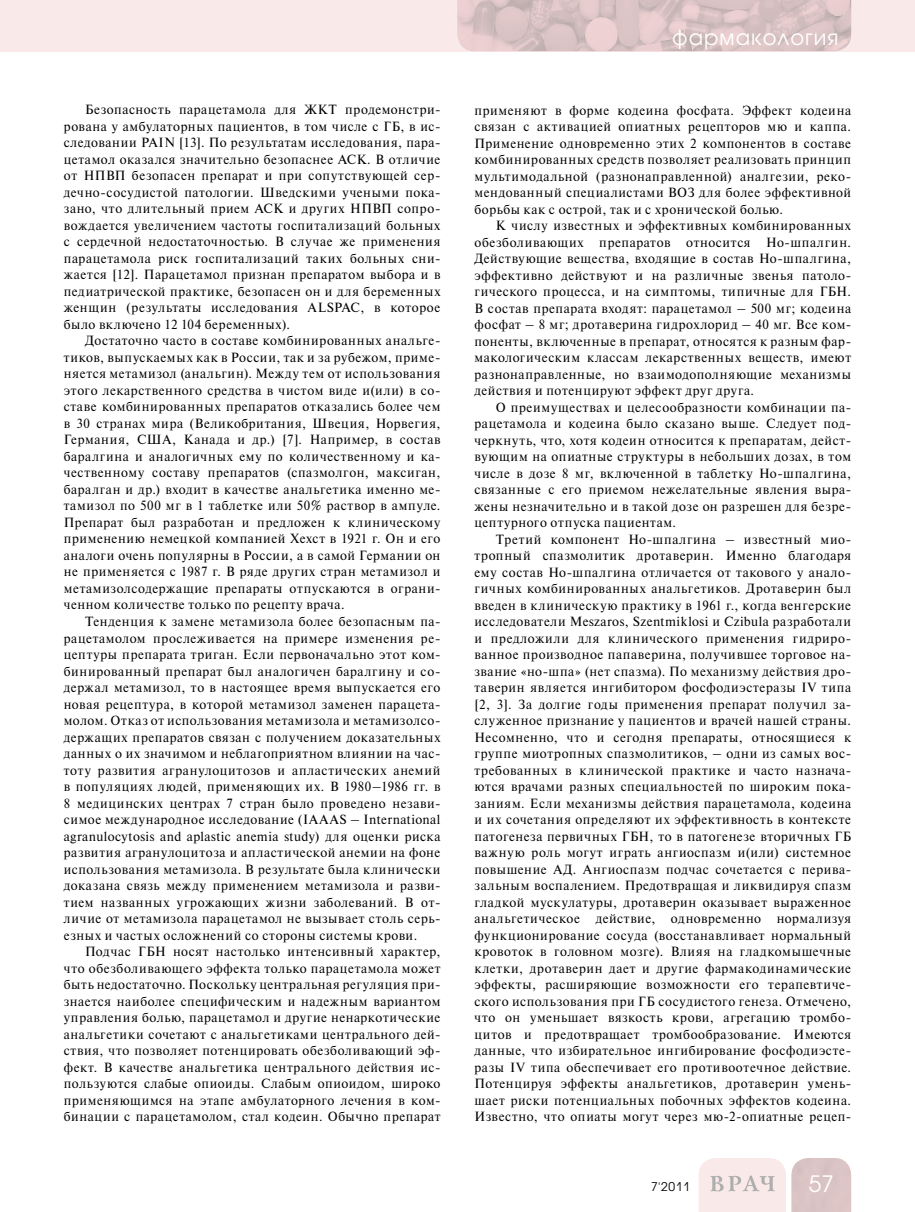
<style>
.page{position:relative;width:915px;height:1212px;background:#fff}
.page>*{position:absolute;margin:0;border:0;box-sizing:border-box;transform-origin:0 0}
.t1{font:22.5px "Avant Garde Gothic C";color:#fff}
.t2{font:21px "Avant Garde Gothic C";letter-spacing:.05em;color:#fff}
.t3{font:13.35px/16.5px "Newton C";letter-spacing:.05em;color:#000;text-align:justify}
.t4{font:12px "Avant Garde Gothic C";color:#000}
</style>
<div class="page">
<div style="left:0;top:0;width:914px;height:51px;background:#f9e9e8"></div>
<img style="left:457px;top:0;width:393px;height:51px">
<div style="left:791px;top:1158px;width:59px;height:54px;background:#dbc4c5"></div>
<svg style="left:699px;top:1158px;width:86px;height:54px;background:#f3e4e4"></svg>
<p class="t3" style="left:64px;top:102px;width:378px;text-indent:21px">Безопасность парацетамола для ЖКТ продемонстри&shy;рована у амбулаторных пациентов, в том числе с ГБ, в ис&shy;следовании PAIN [13]. По результатам исследования, пара&shy;цетамол оказался значительно безопаснее АСК. В отличие от НПВП безопасен препарат и при сопутствующей сер&shy;дечно-сосудистой патологии. Шведскими учеными пока&shy;зано, что длительный прием АСК и других НПВП сопро&shy;вождается увеличением частоты госпитализаций больных с сердечной недостаточностью. В случае же применения парацетамола риск госпитализаций таких больных сни&shy;жается [12]. Парацетамол признан препаратом выбора и в педиатрической практике, безопасен он и для беременных женщин (результаты исследования ALSPAC, в которое было включено 12 104 беременных).</p>
<p class="t3" style="left:64px;top:333px;width:378px;text-indent:21px">Достаточно часто в составе комбинированных анальге&shy;тиков, выпускаемых как в России, так и за рубежом, приме&shy;няется метамизол (анальгин). Между тем от использования этого лекарственного средства в чистом виде и(или) в со&shy;ставе комбинированных препаратов отказались более чем в 30 странах мира (Великобритания, Швеция, Норвегия, Германия, США, Канада и др.) [7]. Например, в состав баралгина и аналогичных ему по количественному и ка&shy;чественному составу препаратов (спазмолгон, максиган, баралган и др.) входит в качестве анальгетика именно ме&shy;тамизол по 500 мг в 1 таблетке или 50% раствор в ампуле.<br>Препарат был разработан и предложен к клиническому применению немецкой компанией Хехст в 1921 г. Он и его аналоги очень популярны в России, а в самой Германии он не применяется с 1987 г. В ряде других стран метамизол и метамизолсодержащие препараты отпускаются в ограни&shy;ченном количестве только по рецепту врача.</p>
<p class="t3" style="left:64px;top:613px;width:378px;text-indent:21px">Тенденция к замене метамизола более безопасным па&shy;рацетамолом прослеживается на примере изменения ре&shy;цептуры препарата триган. Если первоначально этот ком&shy;бинированный препарат был аналогичен баралгину и со&shy;держал метамизол, то в настоящее время выпускается его новая рецептура, в которой метамизол заменен парацета&shy;молом. Отказ от использования метамизола и метамизолсо&shy;держащих препаратов связан с получением доказательных данных о их значимом и неблагоприятном влиянии на час&shy;тоту развития агранулоцитозов и апластических анемий в популяциях людей, применяющих их. В 1980–1986 гг. в 8 медицинских центрах 7 стран было проведено незави&shy;симое международное исследование (IAAAS – International agranulocytosis and aplastic anemia study) для оценки риска развития агранулоцитоза и апластической анемии на фоне использования метамизола. В результате была клинически доказана связь между применением метамизола и разви&shy;тием названных угрожающих жизни заболеваний. В от&shy;личие от метамизола парацетамол не вызывает столь серь&shy;езных и частых осложнений со стороны системы крови.</p>
<p class="t3" style="left:64px;top:943px;width:378px;text-indent:21px">Подчас ГБН носят настолько интенсивный характер, что обезболивающего эффекта только парацетамола может быть недостаточно. Поскольку центральная регуляция при&shy;знается наиболее специфическим и надежным вариантом управления болью, парацетамол и другие ненаркотические анальгетики сочетают с анальгетиками центрального дей&shy;ствия, что позволяет потенцировать обезболивающий эф&shy;фект. В качестве анальгетика центрального действия ис&shy;пользуются слабые опиоиды. Слабым опиоидом, широко применяющимся на этапе амбулаторного лечения в ком&shy;бинации с парацетамолом, стал кодеин. Обычно препарат</p>
<h2 class="t2" style="left:672px;top:25px;width:168px">фармакология</h2>
<p class="t3" style="left:474px;top:102px;width:378px">применяют в форме кодеина фосфата. Эффект кодеина связан с активацией опиатных рецепторов мю и каппа.<br>Применение одновременно этих 2 компонентов в составе комбинированных средств позволяет реализовать принцип мультимодальной (разнонаправленной) аналгезии, реко&shy;мендованный специалистами ВОЗ для более эффективной борьбы как с острой, так и с хронической болью.</p>
<p class="t3" style="left:474px;top:217px;width:378px;text-indent:21px">К числу известных и эффективных комбинированных обезболивающих препаратов относится Но-шпалгин.<br>Действующие вещества, входящие в состав Но-шпалгина, эффективно действуют и на различные звенья патоло&shy;гического процесса, и на симптомы, типичные для ГБН.<br>В состав препарата входят: парацетамол – 500 мг; кодеина фосфат – 8 мг; дротаверина гидрохлорид – 40 мг. Все ком&shy;поненты, включенные в препарат, относятся к разным фар&shy;макологическим классам лекарственных веществ, имеют разнонаправленные, но взаимодополняющие механизмы действия и потенцируют эффект друг друга.</p>
<p class="t3" style="left:474px;top:399px;width:378px;text-indent:21px">О преимуществах и целесообразности комбинации па&shy;рацетамола и кодеина было сказано выше. Следует под&shy;черкнуть, что, хотя кодеин относится к препаратам, дейст&shy;вующим на опиатные структуры в небольших дозах, в том числе в дозе 8 мг, включенной в таблетку Но-шпалгина, связанные с его приемом нежелательные явления выра&shy;жены незначительно и в такой дозе он разрешен для безре&shy;цептурного отпуска пациентам.</p>
<p class="t3" style="left:474px;top:531px;width:378px;text-align:left;text-indent:21px">Третий компонент Но-шпалгина – известный мио&shy;тропный спазмолитик дротаверин. Именно благодаря ему состав Но-шпалгина отличается от такового у анало&shy;гичных комбинированных анальгетиков. Дротаверин был введен в клиническую практику в 1961 г., когда венгерские исследователи Meszaros, Szentmiklosi и Czibula разработали и предложили для клинического применения гидриро&shy;ванное производное папаверина, получившее торговое на&shy;звание «но-шпа» (нет спазма). По механизму действия дро&shy;таверин является ингибитором фосфодиэстеразы IV типа [2, 3]. За долгие годы применения препарат получил за&shy;служенное признание у пациентов и врачей нашей страны.<br>Несомненно, что и сегодня препараты, относящиеся к группе миотропных спазмолитиков, – одни из самых вос&shy;требованных в клинической практике и часто назнача&shy;ются врачами разных специальностей по широким пока&shy;заниям. Если механизмы действия парацетамола, кодеина и их сочетания определяют их эффективность в контексте патогенеза первичных ГБН, то в патогенезе вторичных ГБ важную роль могут играть ангиоспазм и(или) системное повышение АД. Ангиоспазм подчас сочетается с перива&shy;зальным воспалением. Предотвращая и ликвидируя спазм гладкой мускулатуры, дротаверин оказывает выраженное анальгетическое действие, одновременно нормализуя функционирование сосуда (восстанавливает нормальный кровоток в головном мозге). Влияя на гладкомышечные клетки, дротаверин дает и другие фармакодинамические эффекты, расширяющие возможности его терапевтиче&shy;ского использования при ГБ сосудистого генеза. Отмечено, что он уменьшает вязкость крови, агрегацию тромбо&shy;цитов и предотвращает тромбообразование. Имеются данные, что избирательное ингибирование фосфодиэсте&shy;разы IV типа обеспечивает его противоотечное действие.<br>Потенцируя эффекты анальгетиков, дротаверин умень&shy;шает риски потенциальных побочных эффектов кодеина.<br>Известно, что опиаты могут через мю-2-опиатные рецеп-</p>
<p class="t4" style="left:650px;top:1180px;width:40px">7'2011</p>
<h1 class="t1" style="left:808px;top:1170px;width:26px">57</h1>
</div>
